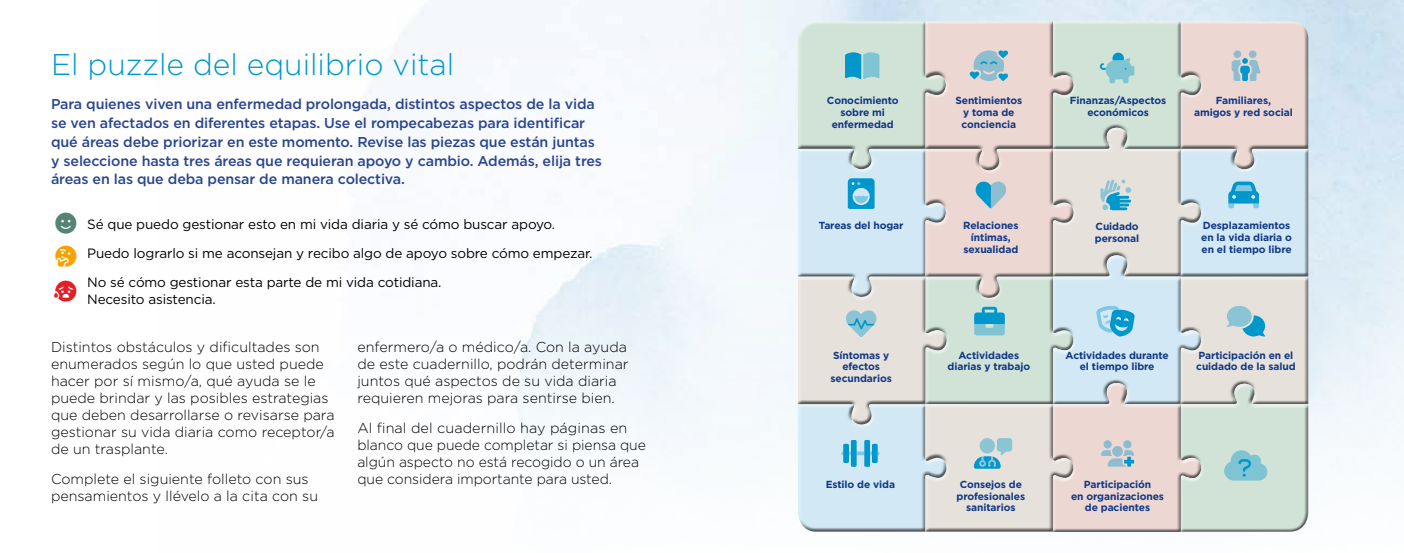
<style>
.page{position:relative;width:1404px;height:553px;background:#fff}
.page>*{position:absolute;margin:0;border:0;box-sizing:border-box;transform-origin:0 0}
.t1{font:300 30px "Gotham";color:#0097cc}
.t2{font:21px "Font Awesome 6 Pro Solid";color:#e41e26}
.t3{font:21px "Font Awesome 6 Pro Solid";color:#f7a200}
.t4{font:300 14.25px/17.1px "Gotham";color:#000}
.t5{font:500 14.25px/18.8px "Gotham";letter-spacing:-.01em;color:#29458e}
.t6{font:13.5px/29.2px "Gotham";letter-spacing:-.01em;color:#000}
.t7{font:700 10.2px/11.7px "Gotham";letter-spacing:-.01em;color:#123885;text-align:center}
</style>
<div class="page">
<div style="left:1178px;top:386px;width:131px;height:148px;background:#000;opacity:.6"></div>
<div style="left:1049px;top:385px;width:152px;height:149px;background:#000;opacity:.6"></div>
<svg style="left:797px;top:21px;width:511px;height:510px;background:#d2dad9"></svg>
<h1 class="t1" style="left:51px;top:45px;width:404px">El puzzle del equilibrio vital</h1>
<p class="t5" style="left:51px;top:95px;width:552px">Para quienes viven una enfermedad prolongada, distintos aspectos de la vida se ven afectados en diferentes etapas. Use el rompecabezas para identificar qué áreas debe priorizar en este momento. Revise las piezas que están juntas y seleccione hasta tres áreas que requieran apoyo y cambio. Además, elija tres áreas en las que deba pensar de manera colectiva.</p>
<p class="t7" style="left:826px;top:95px;width:73px">Conocimiento sobre mi enfermedad</p>
<h2 class="t3" style="left:55px;top:245px;width:22px">▼■■</h2>
<h2 class="t2" style="left:54px;top:280px;width:25px">■□◆▲▲▼</h2>
<p class="t6" style="left:87px;top:209px;width:469px">Sé que puedo gestionar esto en mi vida diaria y sé cómo buscar apoyo.</p>
<p class="t7" style="left:818px;top:220px;width:86px">Tareas del hogar</p>
<p class="t6" style="left:87px;top:238px;width:506px">Puedo lograrlo si me aconsejan y recibo algo de apoyo sobre cómo empezar.<br>No sé cómo gestionar esta parte de mi vida cotidiana.</p>
<p class="t6" style="left:87px;top:284px;width:130px">Necesito asistencia.</p>
<p class="t4" style="left:51px;top:338px;width:285px">Distintos obstáculos y dificultades son enumerados según lo que usted puede hacer por sí mismo/a, qué ayuda se le puede brindar y las posibles estrategias que deben desarrollarse o revisarse para gestionar su vida diaria como receptor/a de un trasplante.</p>
<p class="t4" style="left:51px;top:470px;width:268px">Complete el siguiente folleto con sus pensamientos y llévelo a la cita con su</p>
<p class="t4" style="left:357px;top:338px;width:273px">enfermero/a o médico/a. Con la ayuda de este cuadernillo, podrán determinar juntos qué aspectos de su vida diaria requieren mejoras para sentirse bien.</p>
<p class="t4" style="left:357px;top:419px;width:290px">Al final del cuadernillo hay páginas en blanco que puede completar si piensa que algún aspecto no está recogido o un área que considera importante para usted.</p>
<p class="t7" style="left:830px;top:349px;width:63px">Síntomas y efectos secundarios</p>
<p class="t7" style="left:825px;top:478px;width:71px">Estilo de vida</p>
<p class="t7" style="left:955px;top:95px;width:68px">Sentimientos y toma de conciencia</p>
<p class="t7" style="left:963px;top:220px;width:57px">Relaciones íntimas, sexualidad</p>
<p class="t7" style="left:1069px;top:95px;width:98px">Finanzas/Aspectos económicos</p>
<p class="t7" style="left:1193px;top:95px;width:100px">Familiares,<br>amigos y red social</p>
<p class="t7" style="left:1094px;top:220px;width:46px;text-align:left">Cuidado personal</p>
<p class="t7" style="left:1200px;top:220px;width:92px;text-align:left">Desplazamientos en la vida diaria o en el tiempo libre</p>
<p class="t7" style="left:947px;top:349px;width:84px">Actividades diarias y trabajo</p>
<p class="t7" style="left:1065px;top:349px;width:104px">Actividades durante el tiempo libre</p>
<p class="t7" style="left:1196px;top:349px;width:101px;text-align:left">Participación en el cuidado de la salud</p>
<p class="t7" style="left:956px;top:478px;width:70px">Consejos de profesionales sanitarios</p>
<p class="t7" style="left:1070px;top:478px;width:94px">Participación<br>en organizaciones de pacientes</p>
</div>
